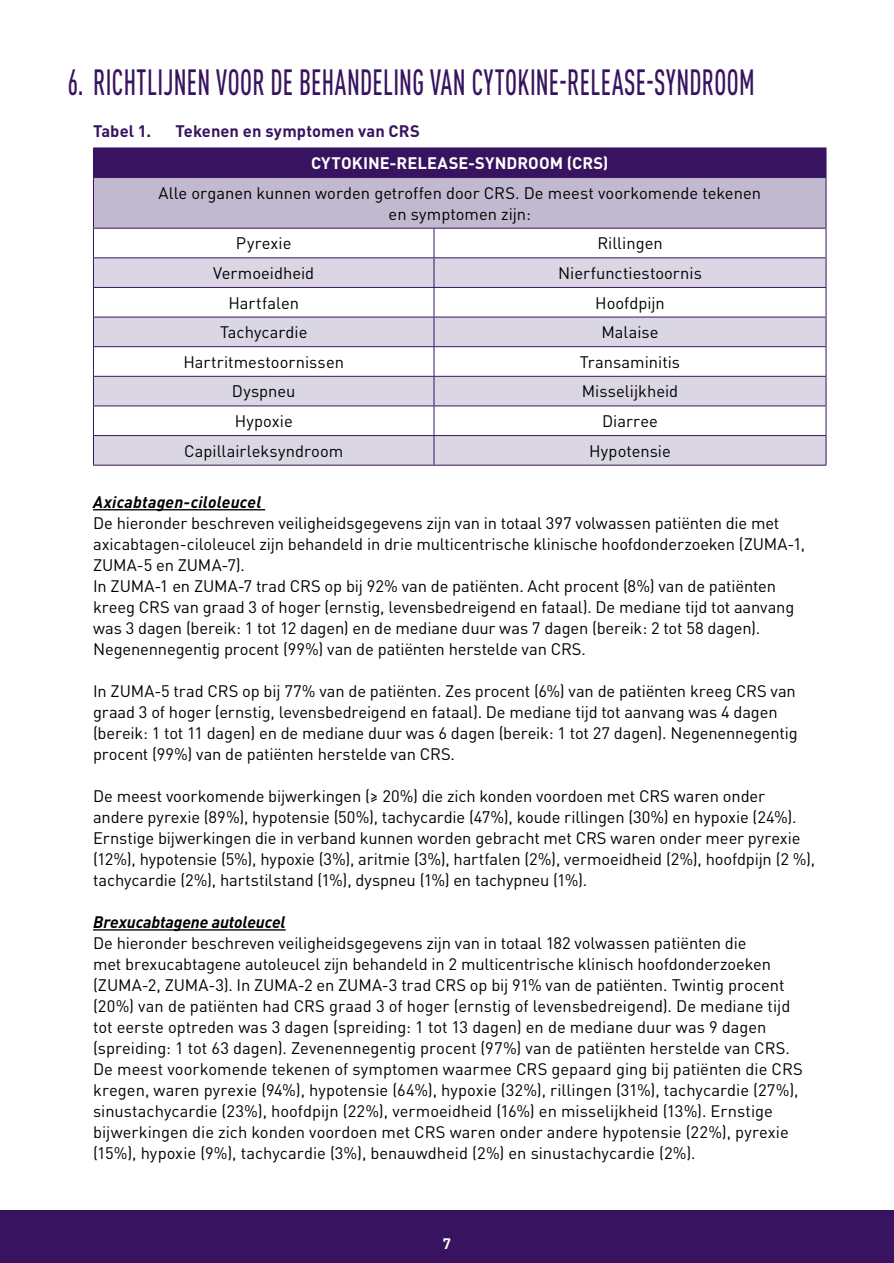
<style>
.page{position:relative;width:894px;height:1263px;background:#fff}
.page>*{position:absolute;margin:0;border:0;box-sizing:border-box;transform-origin:0 0}
.t1{font:500 condensed 36px "DIN Pro";letter-spacing:.01em;color:#381460;scale:.75 1}
.t2{font:16.5px/21px "DINOT";letter-spacing:-.005em;color:#000}
.t3{font:700 16.5px "DINOT";letter-spacing:.005em;color:#381460}
.t4{font:700 16.5px "DINOT";letter-spacing:.005em;color:#fff}
.t5{font:italic 700 16.5px "DINOT";letter-spacing:-.005em;color:#000}
.t6{font:italic 700 16.5px "DINOT";letter-spacing:.015em;color:#000}
.t7{font:700 15px "DINOT";color:#fff}
</style>
<div class="page">
<div style="left:0;top:1210px;width:893px;height:53px;background:#381460"></div>
<hr style="left:93px;top:509px;width:172px;height:1px;background:#000">
<hr style="left:93px;top:929px;width:192px;height:1px;background:#000">
<div style="left:93px;top:148px;width:732px;height:29px;background:#381460"></div>
<div style="left:93px;top:177px;width:732px;height:51px;background:#c0b9d0"></div>
<svg style="left:94px;top:258px;width:731px;height:207px;fill:#dbd6e4"></svg>
<svg style="left:825px;top:149px;width:1px;height:28px"></svg>
<hr style="left:825px;top:178px;width:1px;height:50px;background:#381460">
<hr style="left:434px;top:148px;width:392px;height:1px;background:#381460">
<hr style="left:93px;top:177px;width:341px;height:1px;background:#381460">
<hr style="left:93px;top:178px;width:1px;height:50px;background:#381460">
<hr style="left:434px;top:177px;width:392px;height:1px;background:#381460">
<hr style="left:93px;top:228px;width:341px;height:1px;background:#381460">
<hr style="left:434px;top:228px;width:392px;height:1px;background:#381460">
<hr style="left:93px;top:257px;width:341px;height:1px;background:#381460">
<hr style="left:434px;top:257px;width:392px;height:1px;background:#381460">
<hr style="left:93px;top:287px;width:341px;height:1px;background:#381460">
<hr style="left:434px;top:287px;width:392px;height:1px;background:#381460">
<hr style="left:93px;top:317px;width:341px;height:1px;background:#381460">
<hr style="left:434px;top:317px;width:392px;height:1px;background:#381460">
<hr style="left:93px;top:346px;width:341px;height:1px;background:#381460">
<hr style="left:434px;top:346px;width:392px;height:1px;background:#381460">
<hr style="left:93px;top:376px;width:341px;height:1px;background:#381460">
<hr style="left:434px;top:376px;width:392px;height:1px;background:#381460">
<hr style="left:93px;top:405px;width:341px;height:1px;background:#381460">
<hr style="left:434px;top:405px;width:392px;height:1px;background:#381460">
<hr style="left:93px;top:435px;width:341px;height:1px;background:#381460">
<svg style="left:93px;top:228px;width:1px;height:237px"></svg>
<hr style="left:434px;top:435px;width:392px;height:1px;background:#381460">
<svg style="left:433px;top:228px;width:1px;height:237px"></svg>
<svg style="left:825px;top:228px;width:1px;height:237px"></svg>
<hr style="left:93px;top:465px;width:341px;height:1px;background:#381460">
<hr style="left:434px;top:465px;width:392px;height:1px;background:#381460">
<h1 class="t1" style="left:68px;top:56px;width:917px">6. RICHTLIJNEN VOOR DE BEHANDELING VAN CYTOKINE-RELEASE-SYNDROOM</h1>
<p class="t3" style="left:93px;top:120px;width:59px">Tabel 1.</p>
<p class="t3" style="left:175px;top:120px;width:245px">Tekenen en symptomen van CRS</p>
<p class="t4" style="left:311px;top:152px;width:299px">CYTOKINE-RELEASE-SYNDROOM (CRS)</p>
<p class="t2" style="left:158px;top:182px;width:604px;text-align:center">Alle organen kunnen worden getroffen door CRS. De meest voorkomende tekenen en symptomen zijn:</p>
<p class="t2" style="left:236px;top:232px;width:57px">Pyrexie</p>
<p class="t2" style="left:597px;top:232px;width:67px">Rillingen</p>
<p class="t2" style="left:213px;top:262px;width:103px">Vermoeidheid</p>
<p class="t2" style="left:558px;top:262px;width:145px">Nierfunctiestoornis</p>
<p class="t2" style="left:228px;top:292px;width:72px">Hartfalen</p>
<p class="t2" style="left:595px;top:292px;width:71px">Hoofdpijn</p>
<p class="t2" style="left:220px;top:321px;width:89px">Tachycardie</p>
<p class="t2" style="left:601px;top:321px;width:59px">Malaise</p>
<p class="t2" style="left:183px;top:351px;width:162px">Hartritmestoornissen</p>
<p class="t2" style="left:579px;top:351px;width:102px">Transaminitis</p>
<p class="t2" style="left:232px;top:381px;width:65px">Dyspneu</p>
<p class="t2" style="left:581px;top:381px;width:98px">Misselijkheid</p>
<p class="t2" style="left:234px;top:410px;width:59px">Hypoxie</p>
<p class="t2" style="left:601px;top:410px;width:57px">Diarree</p>
<p class="t2" style="left:184px;top:440px;width:161px">Capillairleksyndroom</p>
<p class="t2" style="left:589px;top:440px;width:83px">Hypotensie</p>
<p class="t6" style="left:93px;top:491px;width:170px">Axicabtagen-ciloleucel</p>
<p class="t2" style="left:93px;top:512px;width:713px">De hieronder beschreven veiligheidsgegevens zijn van in totaal 397 volwassen patiënten die met axicabtagen-ciloleucel zijn behandeld in drie multicentrische klinische hoofdonderzoeken (ZUMA-1, ZUMA-5 en ZUMA-7).<br>In ZUMA-1 en ZUMA-7 trad CRS op bij 92% van de patiënten. Acht procent (8%) van de patiënten kreeg CRS van graad 3 of hoger (ernstig, levensbedreigend en fataal). De mediane tijd tot aanvang was 3 dagen (bereik: 1 tot 12 dagen) en de mediane duur was 7 dagen (bereik: 2 tot 58 dagen).<br>Negenennegentig procent (99%) van de patiënten herstelde van CRS.</p>
<p class="t2" style="left:93px;top:680px;width:705px">In ZUMA-5 trad CRS op bij 77% van de patiënten. Zes procent (6%) van de patiënten kreeg CRS van graad 3 of hoger (ernstig, levensbedreigend en fataal). De mediane tijd tot aanvang was 4 dagen (bereik: 1 tot 11 dagen) en de mediane duur was 6 dagen (bereik: 1 tot 27 dagen). Negenennegentig procent (99%) van de patiënten herstelde van CRS.</p>
<p class="t2" style="left:93px;top:785px;width:723px">De meest voorkomende bijwerkingen (≥ 20%) die zich konden voordoen met CRS waren onder andere pyrexie (89%), hypotensie (50%), tachycardie (47%), koude rillingen (30%) en hypoxie (24%).<br>Ernstige bijwerkingen die in verband kunnen worden gebracht met CRS waren onder meer pyrexie (12%), hypotensie (5%), hypoxie (3%), aritmie (3%), hartfalen (2%), vermoeidheid (2%), hoofdpijn (2 %), tachycardie (2%), hartstilstand (1%), dyspneu (1%) en tachypneu (1%).</p>
<p class="t5" style="left:93px;top:911px;width:194px">Brexucabtagene autoleucel</p>
<p class="t2" style="left:93px;top:932px;width:711px">De hieronder beschreven veiligheidsgegevens zijn van in totaal 182 volwassen patiënten die<br>met brexucabtagene autoleucel zijn behandeld in 2 multicentrische klinisch hoofdonderzoeken (ZUMA-2, ZUMA-3). In ZUMA-2 en ZUMA-3 trad CRS op bij 91% van de patiënten. Twintig procent (20%) van de patiënten had CRS graad 3 of hoger (ernstig of levensbedreigend). De mediane tijd tot eerste optreden was 3 dagen (spreiding: 1 tot 13 dagen) en de mediane duur was 9 dagen (spreiding: 1 tot 63 dagen). Zevenennegentig procent (97%) van de patiënten herstelde van CRS.<br>De meest voorkomende tekenen of symptomen waarmee CRS gepaard ging bij patiënten die CRS kregen, waren pyrexie (94%), hypotensie (64%), hypoxie (32%), rillingen (31%), tachycardie (27%), sinustachycardie (23%), hoofdpijn (22%), vermoeidheid (16%) en misselijkheid (13%). Ernstige bijwerkingen die zich konden voordoen met CRS waren onder andere hypotensie (22%), pyrexie (15%), hypoxie (9%), tachycardie (3%), benauwdheid (2%) en sinustachycardie (2%).</p>
<p class="t7" style="left:443px;top:1234px;width:10px">7</p>
</div>
